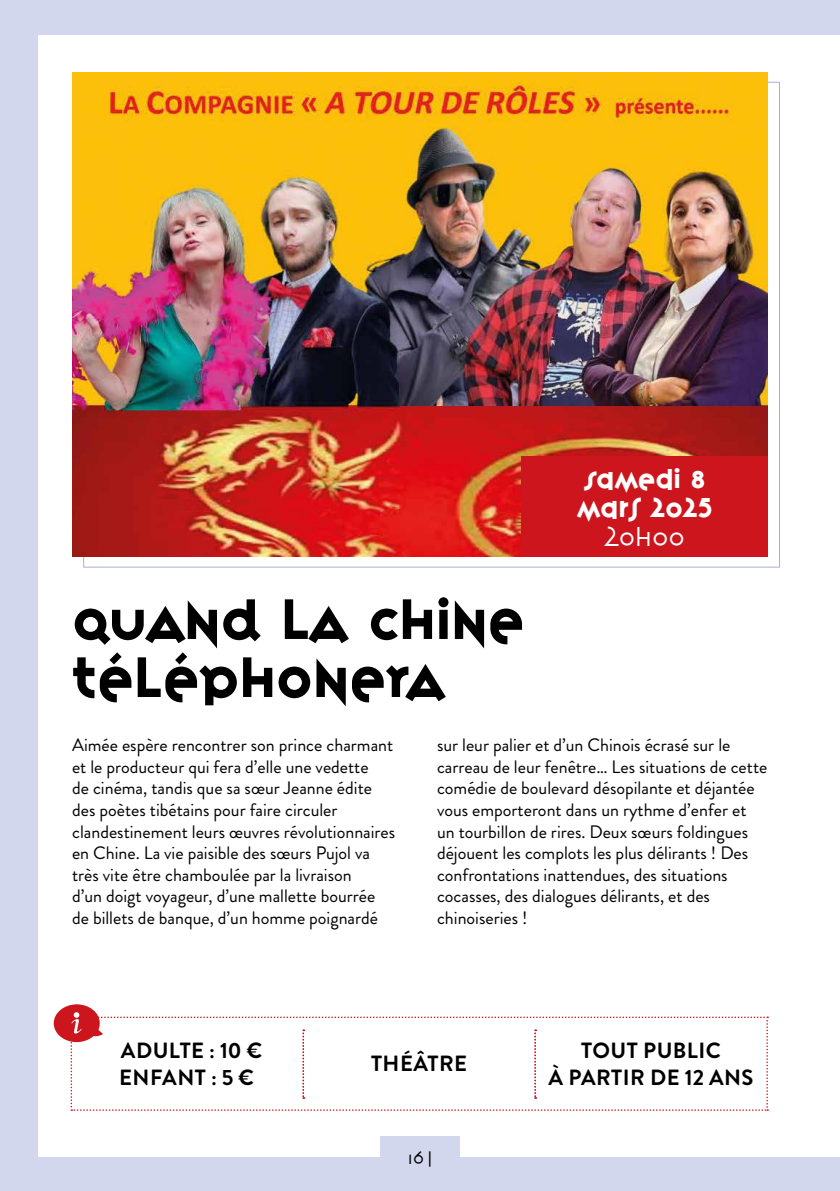
<style>
.page{position:relative;width:840px;height:1191px;background:#fff}
.page>*{position:absolute;margin:0;border:0;box-sizing:border-box;transform-origin:0 0}
.t1{font:50px/58px "Variex OT";color:#000}
.t2{font:24px/28.8px "Variex OT";color:#fff;text-align:center}
.t3{font:300 24px "Variex OT";color:#fff}
.t4{font:700 22px/26.4px "Brandon Grotesque";letter-spacing:.02em;color:#000}
.t5{font:18px/21.6px "Brandon Grotesque";color:#000}
.t6{font:300 16px "Variex OT";color:#000}
.s1{font-family:"Aller Display"}
</style>
<div class="page">
<div style="left:0;top:0;width:839px;height:1191px;background:#d3d7ee"></div>
<div style="left:39px;top:36px;width:800px;height:1121px;background:#fff"></div>
<div style="left:380px;top:1136px;width:79px;height:55px;background:#d3d7ee"></div>
<img style="left:72px;top:72px;width:695px;height:485px">
<div style="left:521px;top:456px;width:246px;height:101px;background:#cc151c"></div>
<svg style="left:54px;top:1004px;width:713px;height:106px"></svg>
<h1 class="t1" style="left:72px;top:588px;width:454px">QUAND LA CHINE<br>TÉLÉPHONERA</h1>
<h2 class="t2" style="left:576px;top:463px;width:137px">SAMEDI <span class="s1">8<br></span>MARS 2025</h2>
<h2 class="t3" style="left:604px;top:520px;width:82px">20h00</h2>
<p class="t5" style="left:72px;top:734px;width:324px">Aimée espère rencontrer son prince charmant et le producteur qui fera d’elle une vedette<br>de cinéma, tandis que sa sœur Jeanne édite des poètes tibétains pour faire circuler clandestinement leurs œuvres révolutionnaires en Chine. La vie paisible des sœurs Pujol va très vite être chamboulée par la livraison<br>d’un doigt voyageur, d’une mallette bourrée de billets de banque, d’un homme poignardé</p>
<p class="t5" style="left:437px;top:734px;width:332px">sur leur palier et d’un Chinois écrasé sur le carreau de leur fenêtre… Les situations de cette comédie de boulevard désopilante et déjantée vous emporteront dans un rythme d’enfer et un tourbillon de rires. Deux sœurs foldingues déjouent les complots les plus délirants ! Des confrontations inattendues, des situations cocasses, des dialogues délirants, et des chinoiseries !</p>
<p class="t4" style="left:119px;top:1037px;width:144px">ADULTE : 10 €<br>ENFANT : 5 €</p>
<p class="t4" style="left:371px;top:1051px;width:97px">THÉÂTRE</p>
<p class="t4" style="left:548px;top:1037px;width:206px;text-align:center">TOUT PUBLIC<br>À PARTIR DE 12 ANS</p>
<p class="t6" style="left:407px;top:1146px;width:26px">16|</p>
</div>
